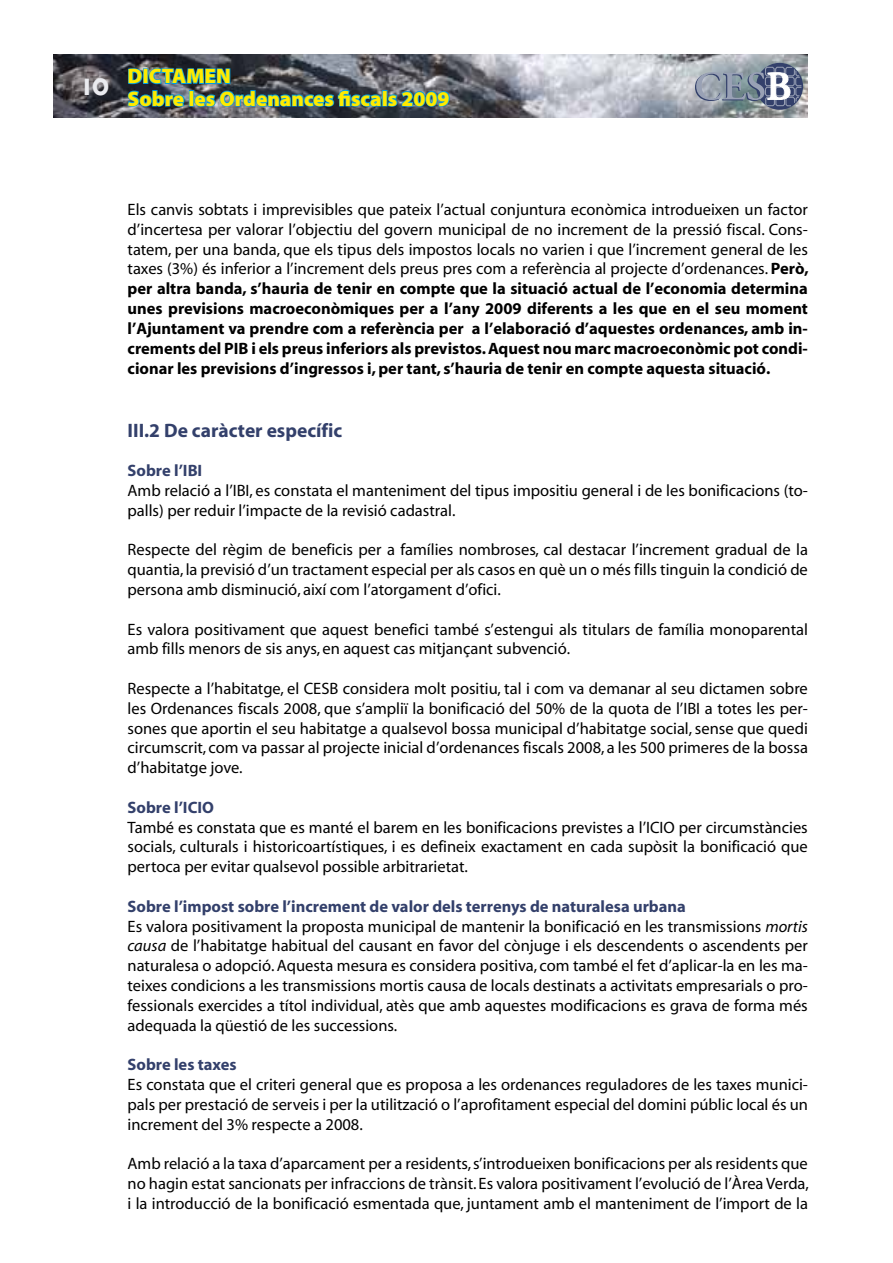
<style>
.page{position:relative;width:893px;height:1263px;background:#fff}
.page>*{position:absolute;margin:0;border:0;box-sizing:border-box;transform-origin:0 0}
.t1{font:900 21px/22.5px "Myriad Pro";color:#ffeb00}
.t2{font:700 19.5px "Myriad";color:#33406b}
.t3{font:16.5px/19.8px "Myriad";color:#000;text-align:justify}
.t4{font:700 16.5px/19.8px "Myriad";color:#000;text-align:justify}
.t5{font:700 16.5px "Myriad";color:#33406b}
.s1{font-family:"Triplex";font-weight:700;font-size:35.55px;color:#eaebef}
.s2{font-weight:400}
.s3{font-weight:700;color:#33406b}
.s4{font-style:italic}
</style>
<div class="page">
<img style="left:53px;top:54px;width:755px;height:64px">
<div style="left:756px;top:63px;width:47px;height:47px;background:#33406b;border-radius:50%"></div>
<svg style="left:695px;top:66px;width:107px;height:41px;background:#8691a2"></svg>
<svg style="left:126px;top:54px;width:324px;height:64px;background:#435d6d"></svg>
<p class="t1" style="left:128px;top:65px;width:324px;text-indent:-45px"><span class="s1">10</span> DICTAMEN<br>Sobre les Ordenances fiscals 2009</p>
<p class="t4" style="left:128px;top:200px;width:683px"><span class="s2">Els canvis sobtats i imprevisibles que pateix l’actual conjuntura econòmica introdueixen un factor d’incertesa per valorar l’objectiu del govern municipal de no increment de la pressió fiscal. Cons&shy;tatem, per una banda, que els tipus dels impostos locals no varien i que l’increment general de les taxes (3%) és inferior a l’increment dels preus pres com a referència al projecte d’ordenances.</span> Però, per altra banda, s’hauria de tenir en compte que la situació actual de l’economia determina unes previsions macroeconòmiques per a l’any 2009 diferents a les que en el seu moment l’Ajuntament va prendre com a referència per a l’elaboració d’aquestes ordenances, amb in&shy;crements del PIB i els preus inferiors als previstos. Aquest nou marc macroeconòmic pot condi&shy;cionar les previsions d’ingressos i, per tant, s’hauria de tenir en compte aquesta situació.</p>
<p class="t2" style="left:128px;top:420px;width:216px">III.2 De caràcter específic</p>
<p class="t5" style="left:128px;top:462px;width:76px">Sobre l’IBI</p>
<p class="t3" style="left:128px;top:481px;width:682px">Amb relació a l’IBI, es constata el manteniment del tipus impositiu general i de les bonificacions (to&shy;palls) per reduir l’impacte de la revisió cadastral.</p>
<p class="t3" style="left:128px;top:541px;width:682px">Respecte del règim de beneficis per a famílies nombroses, cal destacar l’increment gradual de la quantia, la previsió d’un tractament especial per als casos en què un o més fills tinguin la condició de persona amb disminució, així com l’atorgament d’ofici.</p>
<p class="t3" style="left:128px;top:620px;width:682px">Es valora positivament que aquest benefici també s’estengui als titulars de família monoparental amb fills menors de sis anys, en aquest cas mitjançant subvenció.</p>
<p class="t3" style="left:128px;top:679px;width:682px">Respecte a l’habitatge, el CESB considera molt positiu, tal i com va demanar al seu dictamen sobre les Ordenances fiscals 2008, que s’ampliï la bonificació del 50% de la quota de l’IBI a totes les per&shy;sones que aportin el seu habitatge a qualsevol bossa municipal d’habitatge social, sense que quedi circumscrit, com va passar al projecte inicial d’ordenances fiscals 2008, a les 500 primeres de la bossa d’habitatge jove.</p>
<p class="t5" style="left:128px;top:799px;width:88px">Sobre l’ICIO</p>
<p class="t3" style="left:128px;top:818px;width:682px">També es constata que es manté el barem en les bonificacions previstes a l’ICIO per circumstàncies socials, culturals i historicoartístiques, i es defineix exactament en cada supòsit la bonificació que pertoca per evitar qualsevol possible arbitrarietat.</p>
<p class="t3" style="left:128px;top:897px;width:682px;text-align:left"><span class="s3">Sobre l’impost sobre l’increment de valor dels terrenys de naturalesa urbana<br></span>Es valora positivament la proposta municipal de mantenir la bonificació en les transmissions <span class="s4">mortis causa</span> de l’habitatge habitual del causant en favor del cònjuge i els descendents o ascendents per naturalesa o adopció. Aquesta mesura es considera positiva, com també el fet d’aplicar-la en les ma&shy;teixes condicions a les transmissions mortis causa de locals destinats a activitats empresarials o pro&shy;fessionals exercides a títol individual, atès que amb aquestes modificacions es grava de forma més adequada la qüestió de les successions.</p>
<p class="t5" style="left:128px;top:1056px;width:111px">Sobre les taxes</p>
<p class="t3" style="left:128px;top:1075px;width:682px">Es constata que el criteri general que es proposa a les ordenances reguladores de les taxes munici&shy;pals per prestació de serveis i per la utilització o l’aprofitament especial del domini públic local és un increment del 3% respecte a 2008.</p>
<p class="t3" style="left:128px;top:1154px;width:683px">Amb relació a la taxa d’aparcament per a residents, s’introdueixen bonificacions per als residents que no hagin estat sancionats per infraccions de trànsit. Es valora positivament l’evolució de l’Àrea Verda, i la introducció de la bonificació esmentada que, juntament amb el manteniment de l’import de la</p>
</div>
